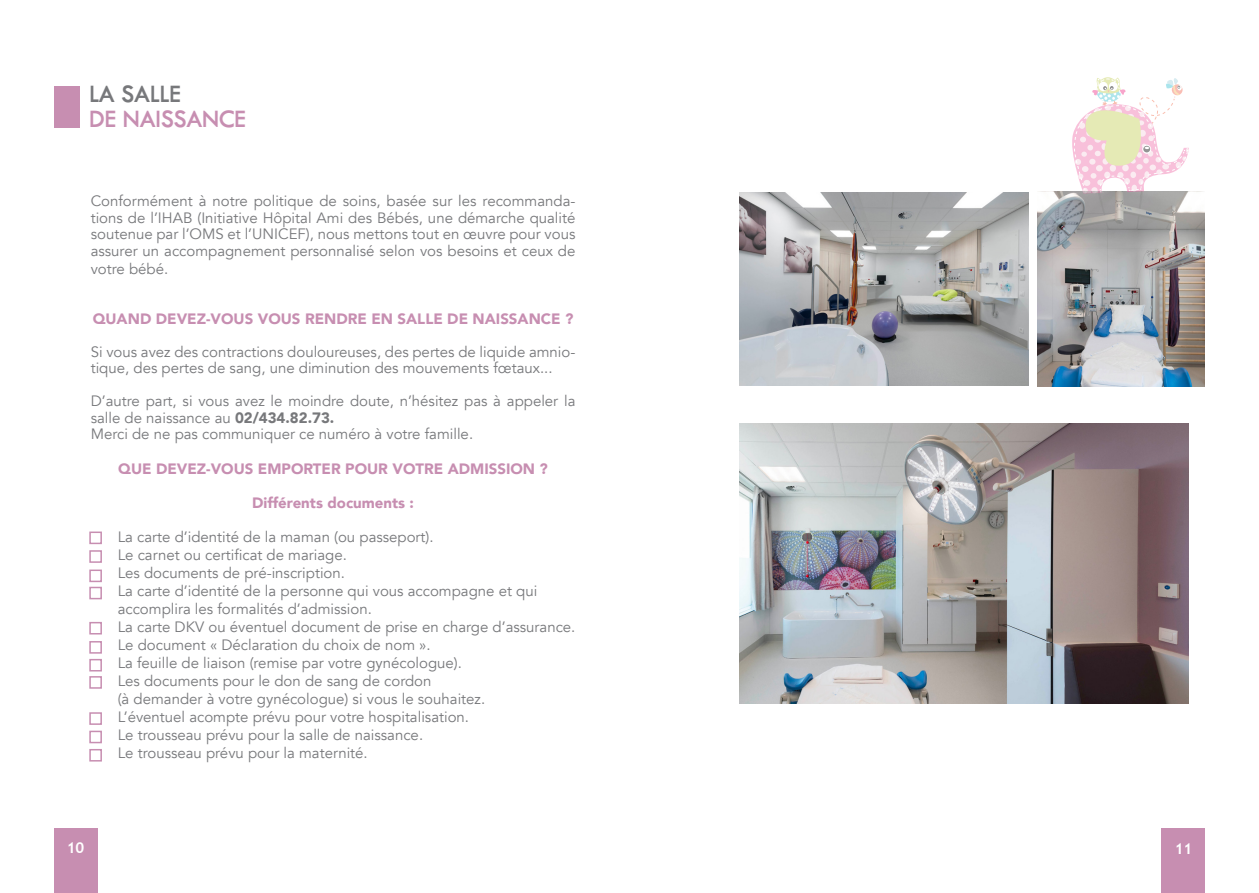
<style>
.page{position:relative;width:1259px;height:893px;background:#fff}
.page>*{position:absolute;margin:0;border:0;box-sizing:border-box;transform-origin:0 0}
.t1{font:600 25.5px "Tw Cen MT Std";color:#c78eb1}
.t2{font:600 25.5px "Tw Cen MT Std";color:#77787b}
.t3{font:15px/16.5px "Avenir";color:#77787b}
.t4{font:900 15px "Avenir";color:#c78eb1}
.t5{font:700 15px "Trebuchet MS";color:#fff}
.s1{font-weight:900}
</style>
<div class="page">
<div style="left:1161px;top:828px;width:44px;height:65px;background:#c78eb1"></div>
<div style="left:54px;top:828px;width:44px;height:65px;background:#c78eb1"></div>
<div style="left:54px;top:87px;width:26px;height:41px;background:#c78eb1"></div>
<div style="left:89px;top:569px;width:13px;height:13px;background:#fff;border:2px solid #c78eb1"></div>
<div style="left:89px;top:587px;width:13px;height:12px;background:#fff;border:2px solid #c78eb1"></div>
<div style="left:89px;top:622px;width:13px;height:12px;background:#fff;border:2px solid #c78eb1"></div>
<div style="left:89px;top:712px;width:13px;height:13px;background:#fff;border:2px solid #c78eb1"></div>
<div style="left:89px;top:641px;width:13px;height:13px;background:#fff;border:2px solid #c78eb1"></div>
<div style="left:89px;top:731px;width:13px;height:12px;background:#fff;border:2px solid #c78eb1"></div>
<div style="left:89px;top:659px;width:13px;height:12px;background:#fff;border:2px solid #c78eb1"></div>
<div style="left:89px;top:749px;width:13px;height:12px;background:#fff;border:2px solid #c78eb1"></div>
<div style="left:89px;top:676px;width:13px;height:13px;background:#fff;border:2px solid #c78eb1"></div>
<div style="left:89px;top:550px;width:13px;height:13px;background:#fff;border:2px solid #c78eb1"></div>
<img style="left:739px;top:193px;width:289px;height:193px">
<img style="left:739px;top:424px;width:450px;height:280px">
<img style="left:1037px;top:191px;width:168px;height:196px">
<svg style="left:1068px;top:77px;width:121px;height:116px"></svg>
<div style="left:89px;top:531px;width:13px;height:13px;background:#fff;border:2px solid #c78eb1"></div>
<h1 class="t2" style="left:89px;top:80px;width:93px">LA SALLE</h1>
<h1 class="t1" style="left:89px;top:105px;width:158px">DE NAISSANCE</h1>
<p class="t3" style="left:91px;top:193px;width:486px;text-align:justify">Conformément à notre politique de soins, basée sur les recommanda&shy;tions de l’IHAB (Initiative Hôpital Ami des Bébés, une démarche qualité soutenue par l’OMS et l’UNICEF), nous mettons tout en œuvre pour vous assurer un accompagnement personnalisé selon vos besoins et ceux de</p>
<p class="t3" style="left:91px;top:261px;width:79px">votre bébé.</p>
<p class="t4" style="left:93px;top:306px;width:482px">QUAND DEVEZ-VOUS VOUS RENDRE EN SALLE DE NAISSANCE ?</p>
<p class="t3" style="left:91px;top:344px;width:486px">Si vous avez des contractions douloureuses, des pertes de liquide amnio&shy;tique, des pertes de sang, une diminution des mouvements fœtaux...</p>
<p class="t3" style="left:91px;top:393px;width:486px">D’autre part, si vous avez le moindre doute, n’hésitez pas à appeler la salle de naissance au <span class="s1">02/434.82.73.<br></span>Merci de ne pas communiquer ce numéro à votre famille.</p>
<p class="t4" style="left:118px;top:456px;width:431px">QUE DEVEZ-VOUS EMPORTER POUR VOTRE ADMISSION ?</p>
<p class="t4" style="left:252px;top:490px;width:163px">Différents documents :</p>
<p class="t3" style="left:91px;top:529px;width:344px">• La carte d’identité de la maman (ou passeport).</p>
<p class="t3" style="left:91px;top:547px;width:258px">• Le carnet ou certificat de mariage.</p>
<p class="t3" style="left:91px;top:565px;width:256px">• Les documents de pré-inscription.</p>
<p class="t3" style="left:118px;top:582px;width:421px;line-height:18px;text-indent:-27px">• La carte d’identité de la personne qui vous accompagne et qui accomplira les formalités d’admission.</p>
<p class="t3" style="left:91px;top:619px;width:486px">• La carte DKV ou éventuel document de prise en charge d’assurance.</p>
<p class="t3" style="left:91px;top:637px;width:341px">• Le document « Déclaration du choix de nom ».</p>
<p class="t3" style="left:91px;top:655px;width:373px">• La feuille de liaison (remise par votre gynécologue).</p>
<p class="t3" style="left:118px;top:672px;width:369px;line-height:18px;text-indent:-27px">• Les documents pour le don de sang de cordon<br>(à demander à votre gynécologue) si vous le souhaitez.</p>
<p class="t3" style="left:91px;top:709px;width:380px">• L’éventuel acompte prévu pour votre hospitalisation.</p>
<p class="t3" style="left:91px;top:727px;width:334px">• Le trousseau prévu pour la salle de naissance.</p>
<p class="t3" style="left:91px;top:745px;width:278px">• Le trousseau prévu pour la maternité.</p>
<p class="t5" style="left:67px;top:838px;width:19px">10</p>
<p class="t5" style="left:1174px;top:840px;width:19px">11</p>
</div>
